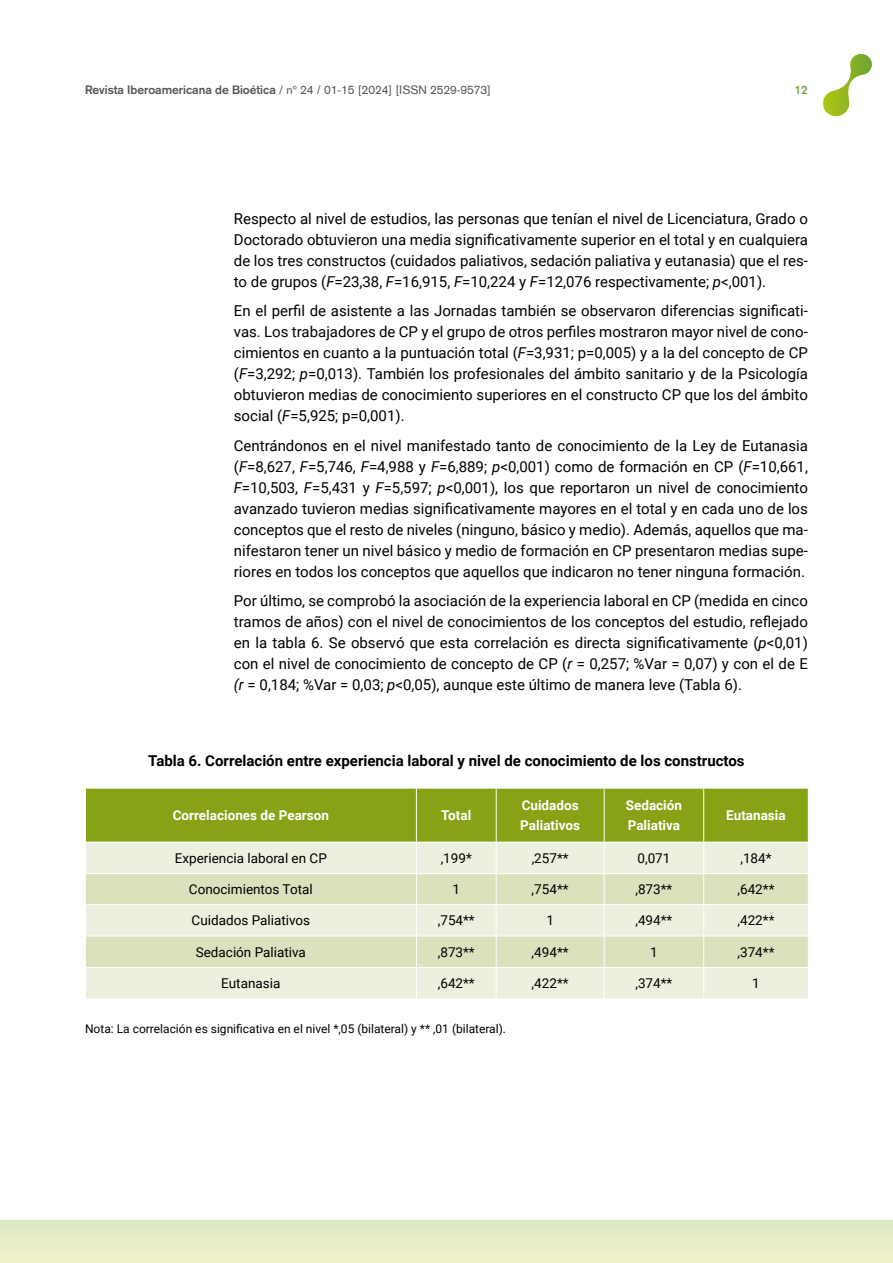
<style>
.page{position:relative;width:893px;height:1263px;background:#fff}
.page>*{position:absolute;margin:0;border:0;box-sizing:border-box;transform-origin:0 0}
.t1{font:15px/21px "Roboto";color:#000;text-align:justify}
.t2{font:700 15px "Roboto";color:#000}
.t3{font:13.5px "Roboto";color:#000}
.t4{font:700 13.5px/19.5px "Roboto";color:#fff}
.t5{font:12px "Roboto";color:#000}
.t6{font:12px "Akzidenz Grotesk";color:#575756}
.t7{font:700 12px "Akzidenz Grotesk";color:#74a54c}
.s1{font-weight:700}
.s2{font-style:italic}
</style>
<div class="page">
<div style="left:0;top:1220px;width:893px;height:43px;background:#e7edc8"></div>
<svg style="left:823px;top:54px;width:49px;height:62px"></svg>
<div style="left:86px;top:789px;width:722px;height:53px;background:#86a315"></div>
<div style="left:86px;top:843px;width:722px;height:155px;background:#ecf0de"></div>
<svg style="left:86px;top:874px;width:722px;height:93px;background:#e0e6c7"></svg>
<hr style="left:416px;top:788px;width:1px;height:54px;background:#fff">
<hr style="left:496px;top:788px;width:1px;height:54px;background:#fff">
<hr style="left:604px;top:788px;width:1px;height:54px;background:#fff">
<hr style="left:703px;top:788px;width:1px;height:54px;background:#fff">
<hr style="left:416px;top:842px;width:1px;height:31px;background:#fff">
<hr style="left:496px;top:842px;width:1px;height:31px;background:#fff">
<hr style="left:604px;top:842px;width:1px;height:31px;background:#fff">
<hr style="left:703px;top:842px;width:1px;height:31px;background:#fff">
<hr style="left:85px;top:873px;width:331px;height:1px;background:#fff">
<hr style="left:416px;top:873px;width:80px;height:1px;background:#fff">
<hr style="left:416px;top:874px;width:1px;height:30px;background:#fff">
<hr style="left:496px;top:873px;width:108px;height:1px;background:#fff">
<hr style="left:496px;top:874px;width:1px;height:30px;background:#fff">
<hr style="left:604px;top:873px;width:100px;height:1px;background:#fff">
<hr style="left:604px;top:874px;width:1px;height:30px;background:#fff">
<hr style="left:704px;top:873px;width:105px;height:1px;background:#fff">
<hr style="left:703px;top:874px;width:1px;height:30px;background:#fff">
<hr style="left:85px;top:904px;width:331px;height:1px;background:#fff">
<hr style="left:416px;top:904px;width:80px;height:1px;background:#fff">
<hr style="left:416px;top:905px;width:1px;height:31px;background:#fff">
<hr style="left:496px;top:904px;width:108px;height:1px;background:#fff">
<hr style="left:496px;top:905px;width:1px;height:31px;background:#fff">
<hr style="left:604px;top:904px;width:100px;height:1px;background:#fff">
<hr style="left:604px;top:905px;width:1px;height:31px;background:#fff">
<hr style="left:704px;top:904px;width:105px;height:1px;background:#fff">
<hr style="left:703px;top:905px;width:1px;height:31px;background:#fff">
<hr style="left:85px;top:936px;width:331px;height:1px;background:#fff">
<hr style="left:416px;top:936px;width:80px;height:1px;background:#fff">
<hr style="left:416px;top:936px;width:1px;height:31px;background:#fff">
<hr style="left:496px;top:936px;width:108px;height:1px;background:#fff">
<hr style="left:496px;top:936px;width:1px;height:31px;background:#fff">
<hr style="left:604px;top:936px;width:100px;height:1px;background:#fff">
<hr style="left:604px;top:936px;width:1px;height:31px;background:#fff">
<hr style="left:704px;top:936px;width:105px;height:1px;background:#fff">
<hr style="left:703px;top:936px;width:1px;height:31px;background:#fff">
<hr style="left:85px;top:967px;width:331px;height:1px;background:#fff">
<hr style="left:416px;top:967px;width:80px;height:1px;background:#fff">
<hr style="left:416px;top:968px;width:1px;height:30px;background:#fff">
<hr style="left:496px;top:967px;width:108px;height:1px;background:#fff">
<hr style="left:496px;top:968px;width:1px;height:30px;background:#fff">
<hr style="left:604px;top:967px;width:100px;height:1px;background:#fff">
<hr style="left:604px;top:968px;width:1px;height:30px;background:#fff">
<hr style="left:704px;top:967px;width:105px;height:1px;background:#fff">
<hr style="left:703px;top:968px;width:1px;height:30px;background:#fff">
<p class="t6" style="left:85px;top:83px;width:407px"><span class="s1">Revista Iberoamericana de Bioética</span> / nº 24 / 01-15 [2024] [ISSN 2529-9573]</p>
<p class="t7" style="left:795px;top:83px;width:15px">12</p>
<p class="t1" style="left:234px;top:207px;width:576px">Respecto al nivel de estudios, las personas que tenían el nivel de Licenciatura, Grado o Doctorado obtuvieron una media significativamente superior en el total y en cualquiera de los tres constructos (cuidados paliativos, sedación paliativa y eutanasia) que el res&shy;to de grupos (<span class="s2">F</span>=23,38, <span class="s2">F</span>=16,915, <span class="s2">F</span>=10,224 y <span class="s2">F</span>=12,076 respectivamente; <span class="s2">p</span>&lt;,001).</p>
<p class="t1" style="left:234px;top:300px;width:576px">En el perfil de asistente a las Jornadas también se observaron diferencias significati&shy;vas. Los trabajadores de CP y el grupo de otros perfiles mostraron mayor nivel de cono&shy;cimientos en cuanto a la puntuación total (<span class="s2">F</span>=3,931; p=0,005) y a la del concepto de CP (<span class="s2">F</span>=3,292; <span class="s2">p</span>=0,013). También los profesionales del ámbito sanitario y de la Psicología obtuvieron medias de conocimiento superiores en el constructo CP que los del ámbito social (<span class="s2">F</span>=5,925; p=0,001).</p>
<p class="t1" style="left:234px;top:434px;width:576px">Centrándonos en el nivel manifestado tanto de conocimiento de la Ley de Eutanasia (<span class="s2">F</span>=8,627, <span class="s2">F</span>=5,746, <span class="s2">F</span>=4,988 y <span class="s2">F</span>=6,889; <span class="s2">p</span>&lt;0,001) como de formación en CP (<span class="s2">F</span>=10,661, <span class="s2">F</span>=10,503, <span class="s2">F</span>=5,431 y <span class="s2">F</span>=5,597; <span class="s2">p</span>&lt;0,001), los que reportaron un nivel de conocimiento avanzado tuvieron medias significativamente mayores en el total y en cada uno de los conceptos que el resto de niveles (ninguno, básico y medio). Además, aquellos que ma&shy;nifestaron tener un nivel básico y medio de formación en CP presentaron medias supe&shy;riores en todos los conceptos que aquellos que indicaron no tener ninguna formación.</p>
<p class="t1" style="left:234px;top:590px;width:576px">Por último, se comprobó la asociación de la experiencia laboral en CP (medida en cinco tramos de años) con el nivel de conocimientos de los conceptos del estudio, reflejado en la tabla 6. Se observó que esta correlación es directa significativamente (<span class="s2">p</span>&lt;0,01) con el nivel de conocimiento de concepto de CP (<span class="s2">r</span> = 0,257; %Var = 0,07) y con el de E <span class="s2">(r</span> = 0,184; %Var = 0,03; <span class="s2">p</span>&lt;0,05), aunque este último de manera leve (Tabla 6).</p>
<p class="t2" style="left:148px;top:751px;width:598px">Tabla 6. Correlación entre experiencia laboral y nivel de conocimiento de los constructos</p>
<p class="t4" style="left:173px;top:805px;width:158px">Correlaciones de Pearson</p>
<p class="t4" style="left:441px;top:805px;width:31px">Total</p>
<p class="t4" style="left:520px;top:795px;width:61px">Cuidados<br>Paliativos</p>
<p class="t4" style="left:626px;top:795px;width:58px">Sedación<br>Paliativa</p>
<p class="t4" style="left:726px;top:805px;width:61px">Eutanasia</p>
<p class="t3" style="left:175px;top:849px;width:153px">Experiencia laboral en CP</p>
<p class="t3" style="left:441px;top:849px;width:33px">,199*</p>
<p class="t3" style="left:532px;top:849px;width:39px">,257**</p>
<p class="t3" style="left:637px;top:849px;width:34px">0,071</p>
<p class="t3" style="left:740px;top:849px;width:33px">,184*</p>
<p class="t3" style="left:189px;top:880px;width:125px">Conocimientos Total</p>
<p class="t3" style="left:452px;top:880px;width:9px">1</p>
<p class="t3" style="left:532px;top:880px;width:39px">,754**</p>
<p class="t3" style="left:635px;top:880px;width:39px">,873**</p>
<p class="t3" style="left:737px;top:880px;width:39px">,642**</p>
<p class="t3" style="left:192px;top:911px;width:120px">Cuidados Paliativos</p>
<p class="t3" style="left:438px;top:911px;width:39px">,754**</p>
<p class="t3" style="left:546px;top:911px;width:9px">1</p>
<p class="t3" style="left:635px;top:911px;width:39px">,494**</p>
<p class="t3" style="left:737px;top:911px;width:39px">,422**</p>
<p class="t3" style="left:196px;top:942px;width:112px">Sedación Paliativa</p>
<p class="t3" style="left:438px;top:942px;width:39px">,873**</p>
<p class="t3" style="left:532px;top:942px;width:39px">,494**</p>
<p class="t3" style="left:650px;top:942px;width:9px">1</p>
<p class="t3" style="left:737px;top:942px;width:39px">,374**</p>
<p class="t3" style="left:221px;top:974px;width:61px">Eutanasia</p>
<p class="t3" style="left:438px;top:974px;width:39px">,642**</p>
<p class="t3" style="left:532px;top:974px;width:39px">,422**</p>
<p class="t3" style="left:635px;top:974px;width:39px">,374**</p>
<p class="t3" style="left:752px;top:974px;width:9px">1</p>
<p class="t5" style="left:85px;top:1020px;width:422px">Nota: La correlación es significativa en el nivel *,05 (bilateral) y ** ,01 (bilateral).</p>
</div>
